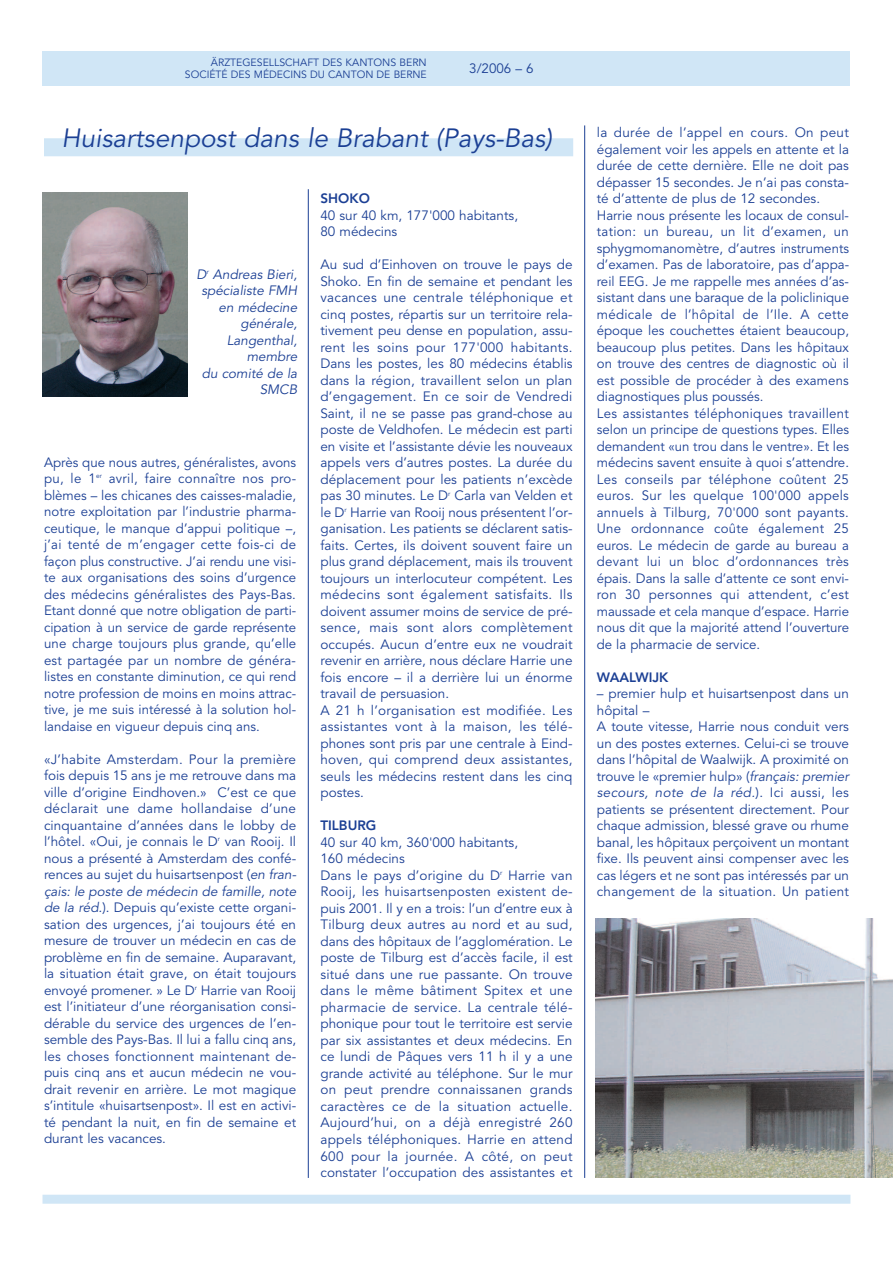
<style>
.page{position:relative;width:893px;height:1263px;background:#fff}
.page>*{position:absolute;margin:0;border:0;box-sizing:border-box;transform-origin:0 0}
.t1{font:italic 26.25px "Avenir";color:#1b3f94}
.t2{font:13.5px/16.5px "Avenir";color:#1b3f94}
.t3{font:italic 13.5px/16.5px "Avenir";color:#1b3f94;text-align:right}
.t4{font:800 13.5px "Avenir";color:#1b3f94}
.t5{font:10.5px/12px "Avenir";color:#1b3f94;text-align:right}
.s1{font-style:italic}
</style>
<div class="page">
<div style="left:43px;top:1195px;width:807px;height:9px;background:#d0e6f6"></div>
<div style="left:43px;top:51px;width:807px;height:34px;background:#d0e6f6"></div>
<hr style="left:308px;top:189px;width:1px;height:989px;background:#1b3f94">
<hr style="left:584px;top:125px;width:1px;height:1053px;background:#1b3f94">
<img style="left:43px;top:192px;width:144px;height:204px">
<div style="left:44px;top:138px;width:529px;height:18px;background:#d0e6f6"></div>
<img style="left:595px;top:918px;width:298px;height:260px">
<p class="t5" style="left:185px;top:57px;width:243px">ÄRZTEGESELLSCHAFT DES KANTONS BERN<br>SOCIÉTÉ DES MÉDECINS DU CANTON DE BERNE</p>
<p class="t2" style="left:469px;top:61px;width:66px">3/2006 – 6</p>
<h1 class="t1" style="left:62px;top:127px;width:492px">Huisartsenpost dans le Brabant (Pays-Bas)</h1>
<p class="t3" style="left:197px;top:267px;width:102px">D<sup>r</sup> Andreas Bieri, spécialiste FMH en médecine générale,<br>Langenthal, membre<br>du comité de la<br>SMCB</p>
<p class="t2" style="left:44px;top:455px;width:254px;text-align:justify">Après que nous autres, généralistes, avons pu, le 1<sup>er</sup> avril, faire connaître nos pro&shy;blèmes – les chicanes des caisses-maladie, notre exploitation par l’industrie pharma&shy;ceutique, le manque d’appui politique –, j’ai tenté de m’engager cette fois-ci de façon plus constructive. J’ai rendu une visi&shy;te aux organisations des soins d’urgence des médecins généralistes des Pays-Bas.<br>Etant donné que notre obligation de parti&shy;cipation à un service de garde représente une charge toujours plus grande, qu’elle est partagée par un nombre de généra&shy;listes en constante diminution, ce qui rend notre profession de moins en moins attrac&shy;tive, je me suis intéressé à la solution hol&shy;landaise en vigueur depuis cinq ans.</p>
<p class="t2" style="left:44px;top:752px;width:254px;text-align:justify">«J’habite Amsterdam. Pour la première fois depuis 15 ans je me retrouve dans ma ville d’origine Eindhoven.» C’est ce que déclarait une dame hollandaise d’une cinquantaine d’années dans le lobby de l’hôtel. «Oui, je connais le D<sup>r</sup> van Rooij. Il nous a présenté à Amsterdam des confé&shy;rences au sujet du huisartsenpost (<span class="s1">en fran&shy;çais: le poste de médecin de famille, note de la réd.</span>). Depuis qu’existe cette organi&shy;sation des urgences, j’ai toujours été en mesure de trouver un médecin en cas de problème en fin de semaine. Auparavant, la situation était grave, on était toujours envoyé promener. » Le D<sup>r</sup> Harrie van Rooij est l’initiateur d’une réorganisation consi&shy;dérable du service des urgences de l’en&shy;semble des Pays-Bas. Il lui a fallu cinq ans, les choses fonctionnent maintenant de&shy;puis cinq ans et aucun médecin ne vou&shy;drait revenir en arrière. Le mot magique s’intitule «huisartsenpost». Il est en activi&shy;té pendant la nuit, en fin de semaine et durant les vacances.</p>
<p class="t4" style="left:320px;top:193px;width:51px">SHOKO</p>
<p class="t2" style="left:320px;top:208px;width:199px">40 sur 40 km, 177'000 habitants,<br>80 médecins</p>
<p class="t2" style="left:320px;top:258px;width:254px">Au sud d’Einhoven on trouve le pays de Shoko. En fin de semaine et pendant les vacances une centrale téléphonique et cinq postes, répartis sur un territoire rela&shy;tivement peu dense en population, assu&shy;rent les soins pour 177'000 habitants.<br>Dans les postes, les 80 médecins établis dans la région, travaillent selon un plan d’engagement. En ce soir de Vendredi Saint, il ne se passe pas grand-chose au poste de Veldhofen. Le médecin est parti en visite et l’assistante dévie les nouveaux appels vers d’autres postes. La durée du déplacement pour les patients n’excède pas 30 minutes. Le D<sup>r</sup> Carla van Velden et le D<sup>r</sup> Harrie van Rooij nous présentent l’or&shy;ganisation. Les patients se déclarent satis&shy;faits. Certes, ils doivent souvent faire un plus grand déplacement, mais ils trouvent toujours un interlocuteur compétent. Les médecins sont également satisfaits. Ils doivent assumer moins de service de pré&shy;sence, mais sont alors complètement occupés. Aucun d’entre eux ne voudrait revenir en arrière, nous déclare Harrie une fois encore – il a derrière lui un énorme travail de persuasion.<br>A 21 h l’organisation est modifiée. Les assistantes vont à la maison, les télé&shy;phones sont pris par une centrale à Eind&shy;hoven, qui comprend deux assistantes, seuls les médecins restent dans les cinq postes.</p>
<p class="t4" style="left:320px;top:820px;width:58px">TILBURG</p>
<p class="t2" style="left:320px;top:835px;width:254px">40 sur 40 km, 360'000 habitants,<br>160 médecins<br>Dans le pays d’origine du D<sup>r</sup> Harrie van Rooij, les huisartsenposten existent de&shy;puis 2001. Il y en a trois: l’un d’entre eux à Tilburg deux autres au nord et au sud, dans des hôpitaux de l’agglomération. Le poste de Tilburg est d’accès facile, il est situé dans une rue passante. On trouve dans le même bâtiment Spitex et une pharmacie de service. La centrale télé&shy;phonique pour tout le territoire est servie par six assistantes et deux médecins. En ce lundi de Pâques vers 11 h il y a une grande activité au téléphone. Sur le mur on peut prendre connaissanen grands caractères ce de la situation actuelle.<br>Aujourd’hui, on a déjà enregistré 260 appels téléphoniques. Harrie en attend 600 pour la journée. A côté, on peut constater l’occupation des assistantes et</p>
<p class="t2" style="left:597px;top:125px;width:254px">la durée de l’appel en cours. On peut également voir les appels en attente et la durée de cette dernière. Elle ne doit pas dépasser 15 secondes. Je n’ai pas consta&shy;té d’attente de plus de 12 secondes.<br>Harrie nous présente les locaux de consul&shy;tation: un bureau, un lit d’examen, un sphygmomanomètre, d’autres instruments d’examen. Pas de laboratoire, pas d’appa&shy;reil EEG. Je me rappelle mes années d’as&shy;sistant dans une baraque de la policlinique médicale de l’hôpital de l’Ile. A cette époque les couchettes étaient beaucoup, beaucoup plus petites. Dans les hôpitaux on trouve des centres de diagnostic où il est possible de procéder à des examens diagnostiques plus poussés.<br>Les assistantes téléphoniques travaillent selon un principe de questions types. Elles demandent «un trou dans le ventre». Et les médecins savent ensuite à quoi s’attendre.<br>Les conseils par téléphone coûtent 25 euros. Sur les quelque 100'000 appels annuels à Tilburg, 70'000 sont payants.<br>Une ordonnance coûte également 25 euros. Le médecin de garde au bureau a devant lui un bloc d’ordonnances très épais. Dans la salle d’attente ce sont envi&shy;ron 30 personnes qui attendent, c’est maussade et cela manque d’espace. Harrie nous dit que la majorité attend l’ouverture de la pharmacie de service.</p>
<p class="t4" style="left:597px;top:671px;width:73px">WAALWIJK</p>
<p class="t2" style="left:597px;top:686px;width:254px">– premier hulp et huisartsenpost dans un hôpital –<br>A toute vitesse, Harrie nous conduit vers un des postes externes. Celui-ci se trouve dans l’hôpital de Waalwijk. A proximité on trouve le «premier hulp» (<span class="s1">français: premier secours, note de la réd.</span>). Ici aussi, les patients se présentent directement. Pour chaque admission, blessé grave ou rhume banal, les hôpitaux perçoivent un montant fixe. Ils peuvent ainsi compenser avec les cas légers et ne sont pas intéressés par un changement de la situation. Un patient</p>
</div>
